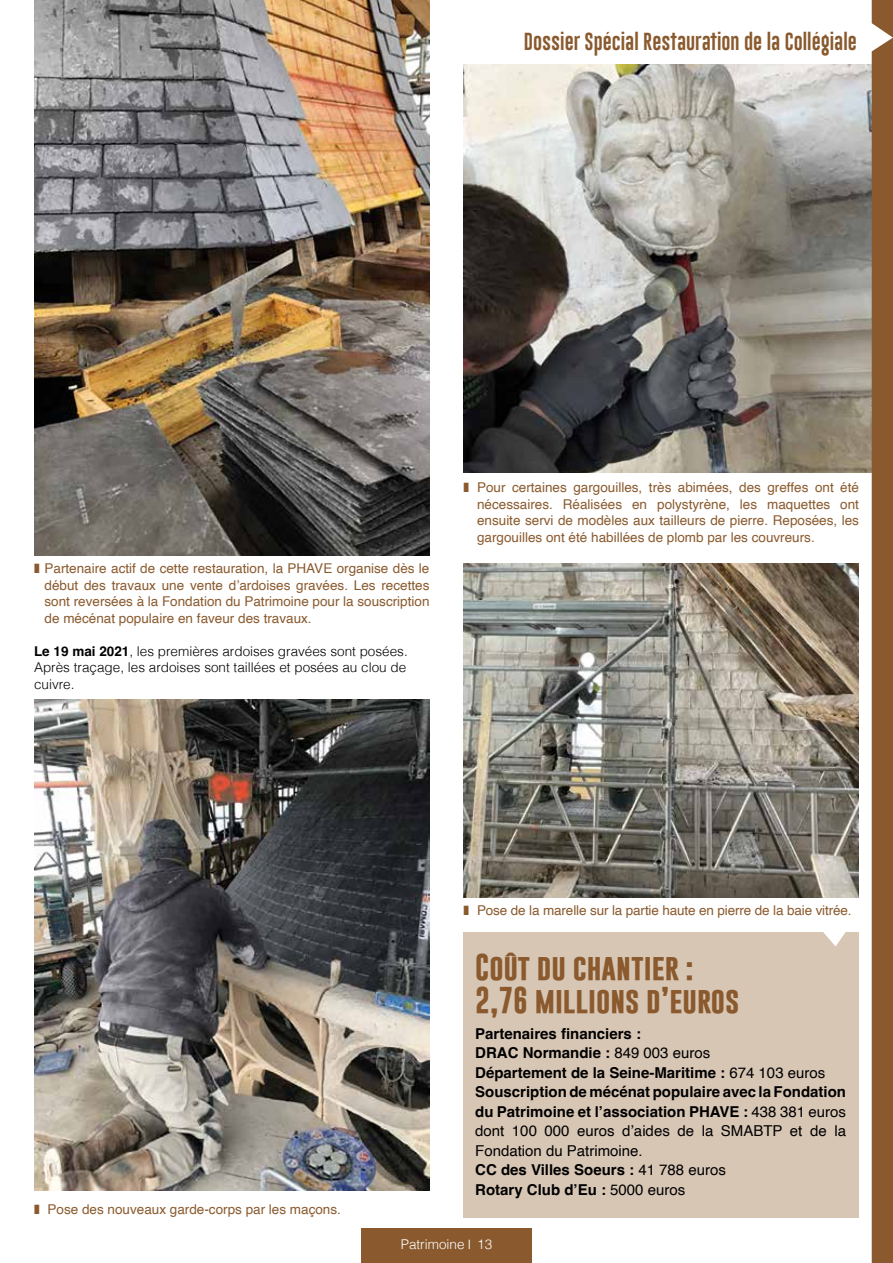
<style>
.page{position:relative;width:893px;height:1263px;background:#fff}
.page>*{position:absolute;margin:0;border:0;box-sizing:border-box;transform-origin:0 0}
.t1{font:700 27px/33px "Gobold";color:#8a5a2e}
.t2{font:18px "Gobold Lowplus";color:#8a5a2e}
.t3{font:700 15px/19.5px "Helvetica";color:#000}
.t4{font:13.5px/16.5px "Helvetica";color:#8a5a2e;text-align:justify}
.t5{font:300 13.5px/16.5px "Helvetica";color:#000;text-align:justify}
.t6{font:300 13.5px "Helvetica";color:#fff}
.s1{font-weight:700}
.s2{font-weight:400}
</style>
<div class="page">
<img style="left:463px;top:65px;width:409px;height:408px">
<div style="left:361px;top:1229px;width:170px;height:34px;background:#8a5a2e"></div>
<div style="left:872px;top:0;width:21px;height:1263px;background:#8a5a2e"></div>
<img style="left:34px;top:700px;width:395px;height:491px">
<img style="left:463px;top:563px;width:396px;height:335px">
<div style="left:463px;top:932px;width:396px;height:285px;background:#d8c6b5"></div>
<img style="left:34px;top:0;width:395px;height:555px">
<svg style="left:823px;top:932px;width:23px;height:14px"></svg>
<h2 class="t2" style="left:524px;top:29px;width:334px">Dossier Spécial Restauration de la Collégiale</h2>
<p class="t4" style="left:45px;top:561px;width:386px">Partenaire actif de cette restauration, la PHAVE organise dès le début des travaux une vente d’ardoises gravées. Les recettes sont reversées à la Fondation du Patrimoine pour la souscription de mécénat populaire en faveur des travaux.</p>
<p class="t5" style="left:34px;top:642px;width:375px"><span class="s1">Le 19 mai 2021</span>, les premières ardoises gravées sont posées.<br>Après traçage, les ardoises sont taillées et posées au clou de cuivre.</p>
<p class="t4" style="left:477px;top:480px;width:383px">Pour certaines gargouilles, très abimées, des greffes ont été nécessaires. Réalisées en polystyrène, les maquettes ont ensuite servi de modèles aux tailleurs de pierre. Reposées, les gargouilles ont été habillées de plomb par les couvreurs.</p>
<p class="t4" style="left:48px;top:1201px;width:295px">Pose des nouveaux garde-corps par les maçons.</p>
<p class="t4" style="left:477px;top:902px;width:376px">Pose de la marelle sur la partie haute en pierre de la baie vitrée.</p>
<h1 class="t1" style="left:475px;top:951px;width:266px">COÛT DU CHANTIER :<br>2,76 MILLIONS D’EUROS</h1>
<p class="t3" style="left:475px;top:1025px;width:372px">Partenaires financiers :<br>DRAC Normandie : <span class="s2">849 003 euros<br></span>Département de la Seine-Maritime : <span class="s2">674 103 euros </span>Souscription de mécénat populaire avec la Fondation du Patrimoine et l’association PHAVE : <span class="s2">438 381 euros dont 100 000 euros d’aides de la SMABTP et de la Fondation du Patrimoine.<br></span>CC des Villes Soeurs : <span class="s2">41 788 euros<br></span>Rotary Club d’Eu : <span class="s2">5000 euros</span></p>
<p class="t6" style="left:401px;top:1232px;width:93px">Patrimoine 13</p>
</div>
